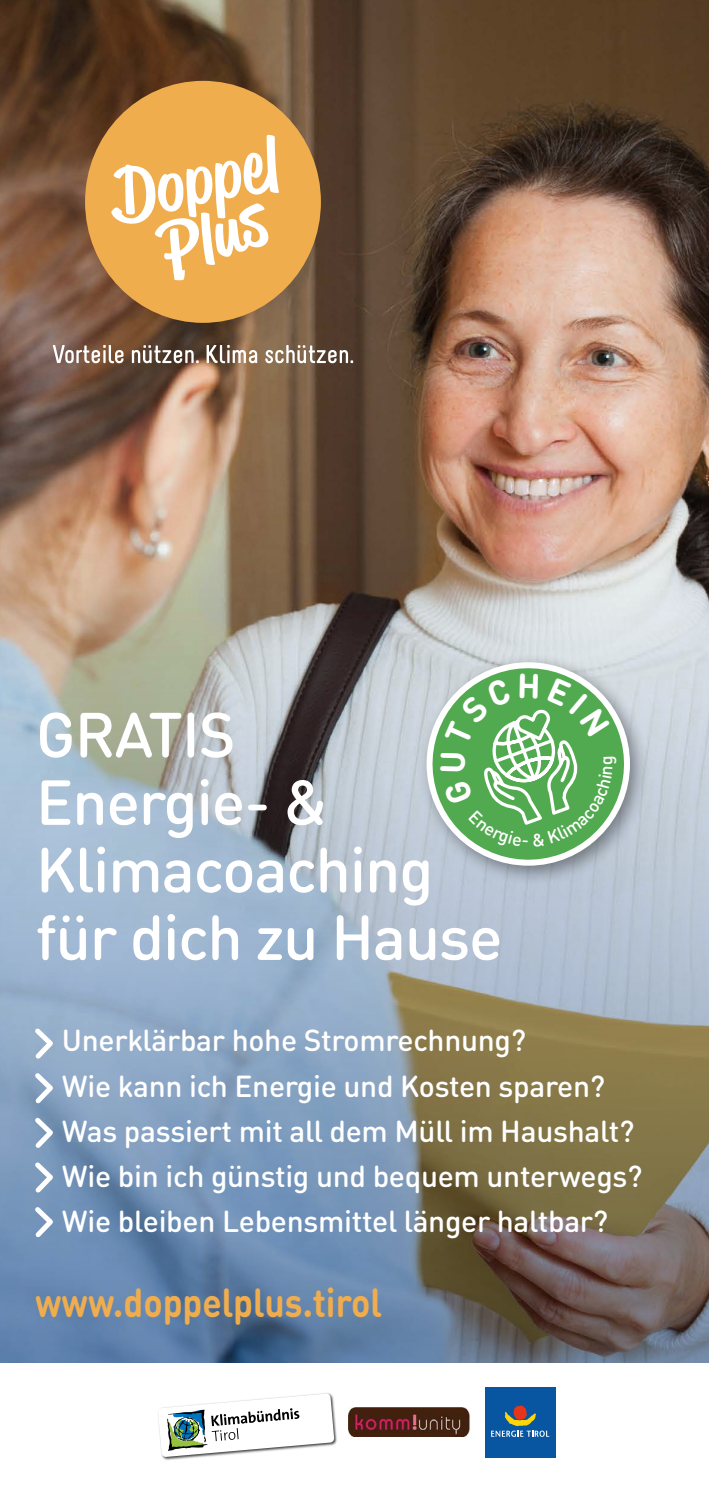
<style>
.page{position:relative;width:709px;height:1489px;background:#fff}
.page>*{position:absolute;margin:0;border:0;box-sizing:border-box;transform-origin:0 0}
.t1{font:500 62.5px/67.5px "DIN Round Pro";letter-spacing:-.02em;color:#fff}
.t2{font:700 40px "DIN Round Pro";color:#f0ad4d;scale:.89 1}
.t3{font:500 30px/45px "DIN Round Pro";letter-spacing:-.01em;color:#fff}
</style>
<div class="page">
<img style="left:0;top:0;width:709px;height:546px">
<div style="left:85px;top:81px;width:236px;height:242px;background:#f0ad4d;border-radius:50%"></div>
<svg style="left:111px;top:134px;width:168px;height:146px"></svg>
<svg style="left:206px;top:345px;width:147px;height:18px"></svg>
<svg style="left:53px;top:345px;width:146px;height:18px"></svg>
<img style="left:0;top:546px;width:709px;height:816px">
<div style="left:416px;top:652px;width:234px;height:233px;background:#000;opacity:.4"></div>
<svg style="left:420px;top:656px;width:216px;height:216px;background:#b9cac6"></svg>
<svg style="left:31px;top:1023px;width:27px;height:84px;background:#a0b6ce"></svg>
<svg style="left:31px;top:1113px;width:27px;height:128px;background:#8da7c5"></svg>
<img style="left:349px;top:1407px;width:121px;height:29px">
<img style="left:162px;top:1405px;width:175px;height:55px">
<svg style="left:158px;top:1393px;width:176px;height:63px"></svg>
<div style="left:485px;top:1386px;width:70px;height:70px;background:#0856a2"></div>
<svg style="left:491px;top:1405px;width:58px;height:31px"></svg>
<svg style="left:440px;top:673px;width:176px;height:173px;background:#73b872"></svg>
<h1 class="t1" style="left:36px;top:697px;width:468px">GRATIS<br>Energie- &amp;<br>Klimacoaching für dich zu Hause</h1>
<p class="t3" style="left:62px;top:1016px;width:582px">Unerklärbar hohe Stromrechnung?<br>Wie kann ich Energie und Kosten sparen?<br>Was passiert mit all dem Müll im Haushalt?<br>Wie bin ich günstig und bequem unterwegs?<br>Wie bleiben Lebensmittel länger haltbar?</p>
<h2 class="t2" style="left:35px;top:1270px;width:391px">www.doppelplus.tirol</h2>
</div>
